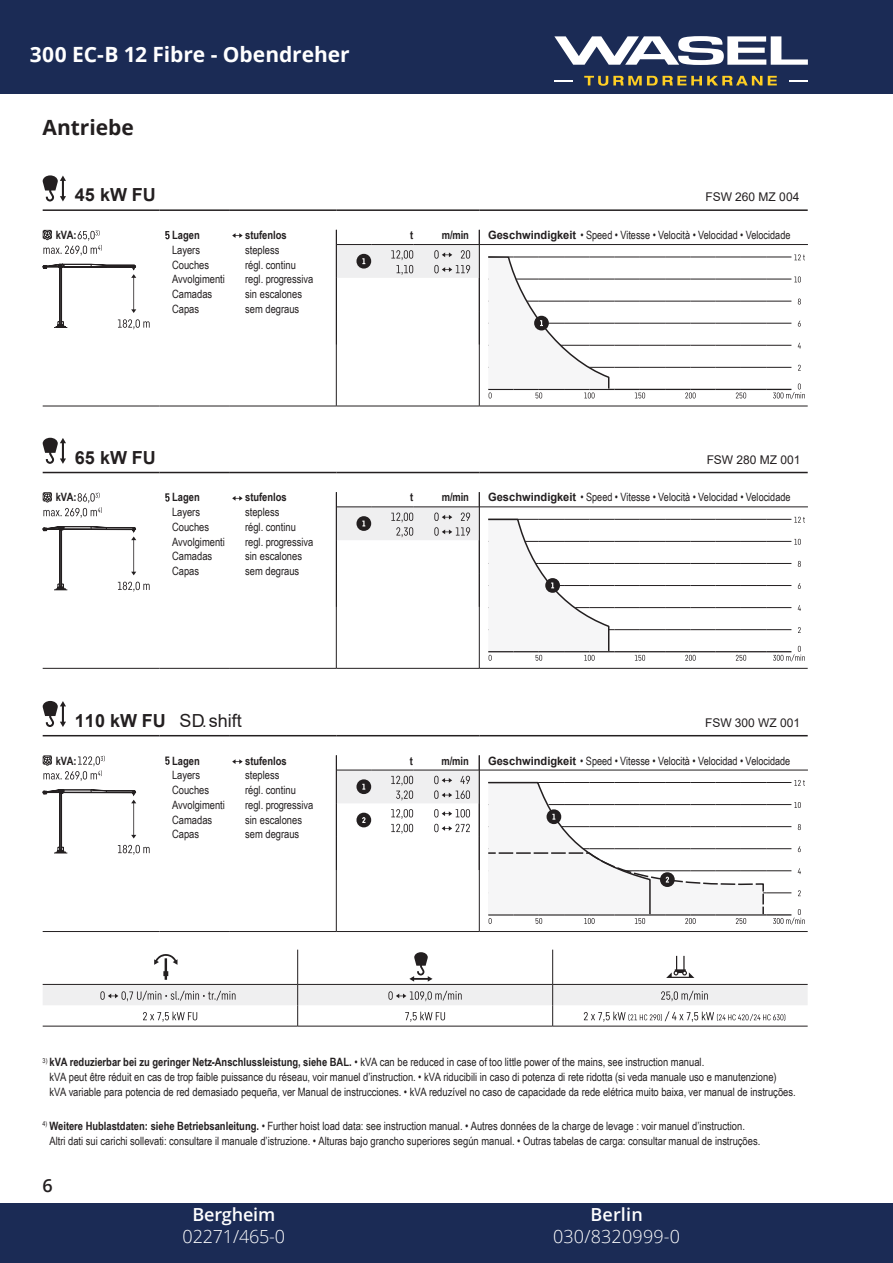
<style>
.page{position:relative;width:893px;height:1263px;background:#fff}
.page>*{position:absolute;margin:0;border:0;box-sizing:border-box;transform-origin:0 0}
.t1{font:700 21px "Open Sans";color:#fff}
.t2{font:700 21px "Open Sans";letter-spacing:-.005em;color:#231f20}
.t3{font:700 18px "Arial";color:#231f20}
.t4{font:600 18px "Open Sans";letter-spacing:-.01em;color:#fff}
.t5{font:300 18px "Open Sans";letter-spacing:.01em;color:#fff}
.t6{font:300 18px "Open Sans";letter-spacing:-.01em;color:#fff}
.t7{font:600 18px "Open Sans";color:#231f20}
.t8{font:12px "Arial";color:#231f20}
.t9{font:11.4px/14.7px "Arial Narrow";color:#231f20}
.t10{font:700 11.4px "Arial Narrow";color:#231f20}
.s1{font-family:"Arial";font-weight:700}
.s2{font-weight:400}
.s3{font-weight:400;font-size:16.5px}
.s4{font-weight:700}
</style>
<div class="page">
<div style="left:0;top:0;width:893px;height:94px;background:#1b2b55"></div>
<svg style="left:554px;top:36px;width:254px;height:29px"></svg>
<svg style="left:584px;top:76px;width:178px;height:10px"></svg>
<svg style="left:768px;top:76px;width:9px;height:9px"></svg>
<svg style="left:554px;top:80px;width:19px;height:1px"></svg>
<svg style="left:789px;top:80px;width:19px;height:1px"></svg>
<div style="left:0;top:1203px;width:893px;height:60px;background:#1b2b55"></div>
<hr style="left:336px;top:230px;width:1px;height:176px;background:#231f20">
<hr style="left:479px;top:230px;width:1px;height:176px;background:#231f20">
<hr style="left:43px;top:209px;width:117px;height:2px;background:#231f20">
<hr style="left:160px;top:209px;width:69px;height:2px;background:#231f20">
<hr style="left:229px;top:209px;width:107px;height:2px;background:#231f20">
<hr style="left:336px;top:209px;width:143px;height:2px;background:#231f20">
<hr style="left:479px;top:209px;width:329px;height:2px;background:#231f20">
<hr style="left:336px;top:406px;width:143px;height:1px;background:#231f20">
<hr style="left:479px;top:406px;width:329px;height:1px;background:#231f20">
<hr style="left:43px;top:406px;width:117px;height:1px;background:#231f20">
<hr style="left:160px;top:406px;width:69px;height:1px;background:#231f20">
<hr style="left:229px;top:406px;width:107px;height:1px;background:#231f20">
<svg style="left:43px;top:175px;width:23px;height:26px"></svg>
<svg style="left:43px;top:230px;width:59px;height:25px"></svg>
<svg style="left:43px;top:263px;width:107px;height:66px"></svg>
<svg style="left:165px;top:231px;width:5px;height:8px"></svg>
<svg style="left:336px;top:230px;width:144px;height:48px"></svg>
<hr style="left:480px;top:244px;width:328px;height:1px;background:#231f20">
<hr style="left:336px;top:492px;width:1px;height:176px;background:#231f20">
<hr style="left:479px;top:492px;width:1px;height:176px;background:#231f20">
<hr style="left:43px;top:472px;width:117px;height:1px;background:#231f20">
<hr style="left:160px;top:472px;width:69px;height:1px;background:#231f20">
<hr style="left:229px;top:472px;width:107px;height:1px;background:#231f20">
<hr style="left:336px;top:472px;width:143px;height:1px;background:#231f20">
<hr style="left:479px;top:472px;width:329px;height:1px;background:#231f20">
<hr style="left:336px;top:668px;width:143px;height:1px;background:#231f20">
<hr style="left:479px;top:668px;width:329px;height:1px;background:#231f20">
<hr style="left:43px;top:668px;width:117px;height:1px;background:#231f20">
<hr style="left:160px;top:668px;width:69px;height:1px;background:#231f20">
<hr style="left:229px;top:668px;width:107px;height:1px;background:#231f20">
<svg style="left:43px;top:438px;width:23px;height:26px"></svg>
<svg style="left:43px;top:492px;width:59px;height:26px"></svg>
<svg style="left:43px;top:526px;width:107px;height:66px"></svg>
<svg style="left:165px;top:493px;width:5px;height:9px"></svg>
<svg style="left:336px;top:492px;width:144px;height:48px"></svg>
<hr style="left:480px;top:507px;width:328px;height:1px;background:#231f20">
<hr style="left:336px;top:755px;width:1px;height:176px;background:#231f20">
<hr style="left:479px;top:755px;width:1px;height:176px;background:#231f20">
<hr style="left:43px;top:735px;width:117px;height:1px;background:#231f20">
<hr style="left:160px;top:735px;width:69px;height:1px;background:#231f20">
<hr style="left:229px;top:735px;width:107px;height:1px;background:#231f20">
<hr style="left:336px;top:735px;width:143px;height:1px;background:#231f20">
<hr style="left:479px;top:735px;width:329px;height:1px;background:#231f20">
<hr style="left:43px;top:931px;width:117px;height:1px;background:#231f20">
<hr style="left:160px;top:931px;width:69px;height:1px;background:#231f20">
<hr style="left:229px;top:931px;width:107px;height:1px;background:#231f20">
<hr style="left:336px;top:931px;width:143px;height:1px;background:#231f20">
<hr style="left:479px;top:931px;width:329px;height:1px;background:#231f20">
<svg style="left:43px;top:701px;width:23px;height:26px"></svg>
<svg style="left:43px;top:755px;width:62px;height:26px"></svg>
<svg style="left:43px;top:789px;width:107px;height:66px"></svg>
<svg style="left:165px;top:756px;width:5px;height:9px"></svg>
<svg style="left:336px;top:755px;width:144px;height:48px"></svg>
<div style="left:356px;top:813px;width:15px;height:14px;background:#231f20;border-radius:50%"></div>
<svg style="left:362px;top:817px;width:3px;height:6px"></svg>
<svg style="left:391px;top:809px;width:22px;height:25px"></svg>
<svg style="left:434px;top:809px;width:36px;height:8px"></svg>
<svg style="left:434px;top:824px;width:36px;height:8px"></svg>
<hr style="left:480px;top:770px;width:328px;height:1px;background:#231f20">
<hr style="left:43px;top:1026px;width:255px;height:1px;background:#231f20">
<hr style="left:298px;top:1026px;width:255px;height:1px;background:#231f20">
<hr style="left:553px;top:1026px;width:255px;height:1px;background:#231f20">
<hr style="left:552px;top:950px;width:1px;height:34px;background:#231f20">
<hr style="left:297px;top:950px;width:1px;height:34px;background:#231f20">
<svg style="left:43px;top:952px;width:765px;height:74px"></svg>
<svg style="left:488px;top:254px;width:317px;height:145px"></svg>
<svg style="left:488px;top:517px;width:317px;height:144px"></svg>
<svg style="left:488px;top:780px;width:317px;height:144px"></svg>
<svg style="left:232px;top:233px;width:11px;height:5px"></svg>
<svg style="left:232px;top:496px;width:11px;height:5px"></svg>
<svg style="left:232px;top:759px;width:11px;height:5px"></svg>
<h1 class="t1" style="left:30px;top:40px;width:322px">300 EC-B 12 Fibre - Obendreher</h1>
<h1 class="t2" style="left:43px;top:113px;width:93px">Antriebe</h1>
<h2 class="t3" style="left:75px;top:182px;width:82px">45 kW FU</h2>
<p class="t8" style="left:705px;top:189px;width:95px">FSW 260 MZ 004</p>
<p class="t10" style="left:56px;top:226px;width:22px">kVA:</p>
<p class="t10" style="left:172px;top:226px;width:29px">Lagen</p>
<p class="t9" style="left:172px;top:242px;width:54px">Layers<br>Couches<br>Avvolgimenti<br>Camadas<br>Capas</p>
<p class="t10" style="left:410px;top:226px;width:5px">t</p>
<p class="t10" style="left:442px;top:226px;width:29px">m/min</p>
<p class="t9" style="left:488px;top:227px;width:304px"><span class="s1">Geschwindigkeit</span> • Speed • Vitesse • Velocità • Velocidad • Velocidade</p>
<p class="t10" style="left:245px;top:226px;width:43px">stufenlos</p>
<p class="t9" style="left:245px;top:242px;width:70px">stepless<br>régl. continu regl. progressiva sin escalones sem degraus</p>
<h2 class="t3" style="left:75px;top:445px;width:82px">65 kW FU</h2>
<p class="t8" style="left:707px;top:451px;width:95px">FSW 280 MZ 001</p>
<p class="t10" style="left:56px;top:489px;width:22px">kVA:</p>
<p class="t10" style="left:172px;top:489px;width:29px">Lagen</p>
<p class="t9" style="left:172px;top:504px;width:54px">Layers<br>Couches<br>Avvolgimenti<br>Camadas<br>Capas</p>
<p class="t10" style="left:410px;top:489px;width:5px">t</p>
<p class="t10" style="left:442px;top:489px;width:29px">m/min</p>
<p class="t9" style="left:488px;top:490px;width:304px"><span class="s1">Geschwindigkeit</span> • Speed • Vitesse • Velocità • Velocidad • Velocidade</p>
<p class="t10" style="left:245px;top:489px;width:43px">stufenlos</p>
<p class="t9" style="left:245px;top:504px;width:70px">stepless<br>régl. continu regl. progressiva sin escalones sem degraus</p>
<h2 class="t3" style="left:75px;top:708px;width:168px">110 kW FU <span class="s2">SD</span><span class="s3">.</span><span class="s2">shift</span></h2>
<p class="t8" style="left:705px;top:714px;width:96px">FSW 300 WZ 001</p>
<p class="t10" style="left:56px;top:752px;width:22px">kVA:</p>
<p class="t10" style="left:172px;top:752px;width:29px">Lagen</p>
<p class="t9" style="left:172px;top:767px;width:54px">Layers<br>Couches<br>Avvolgimenti<br>Camadas<br>Capas</p>
<p class="t10" style="left:245px;top:752px;width:43px">stufenlos</p>
<p class="t9" style="left:245px;top:767px;width:70px">stepless<br>régl. continu regl. progressiva sin escalones sem degraus</p>
<p class="t10" style="left:410px;top:752px;width:5px">t</p>
<p class="t10" style="left:442px;top:752px;width:29px">m/min</p>
<p class="t9" style="left:488px;top:753px;width:304px"><span class="s1">Geschwindigkeit</span> • Speed • Vitesse • Velocità • Velocidad • Velocidade</p>
<p class="t9" style="left:50px;top:1055px;width:748px;text-indent:-7px"><sup>3)</sup> <span class="s4">kVA reduzierbar bei zu geringer Netz-Anschlussleistung, siehe BAL.</span> • kVA can be reduced in case of too little power of the mains, see instruction manual.<br>kVA peut être réduit en cas de trop faible puissance du réseau, voir manuel d’instruction. • kVA riducibili in caso di potenza di rete ridotta (si veda manuale uso e manutenzione) kVA variable para potencia de red demasiado pequeña, ver Manual de instrucciones. • kVA reduzível no caso de capacidade da rede elétrica muito baixa, ver manual de instruções.</p>
<p class="t9" style="left:50px;top:1118px;width:712px;text-indent:-7px"><sup>4)</sup> <span class="s4">Weitere Hublastdaten: siehe Betriebsanleitung.</span> • Further hoist load data: see instruction manual. • Autres données de la charge de levage : voir manuel d’instruction.<br>Altri dati sui carichi sollevati: consultare il manuale d’istruzione. • Alturas bajo grancho superiores según manual. • Outras tabelas de carga: consultar manual de instruções.</p>
<h2 class="t7" style="left:43px;top:1173px;width:12px">6</h2>
<h2 class="t4" style="left:192px;top:1202px;width:84px">Bergheim</h2>
<h2 class="t6" style="left:183px;top:1224px;width:104px">02271/465-0</h2>
<h2 class="t4" style="left:590px;top:1202px;width:54px">Berlin</h2>
<h2 class="t5" style="left:553px;top:1224px;width:129px">030/8320999-0</h2>
</div>
